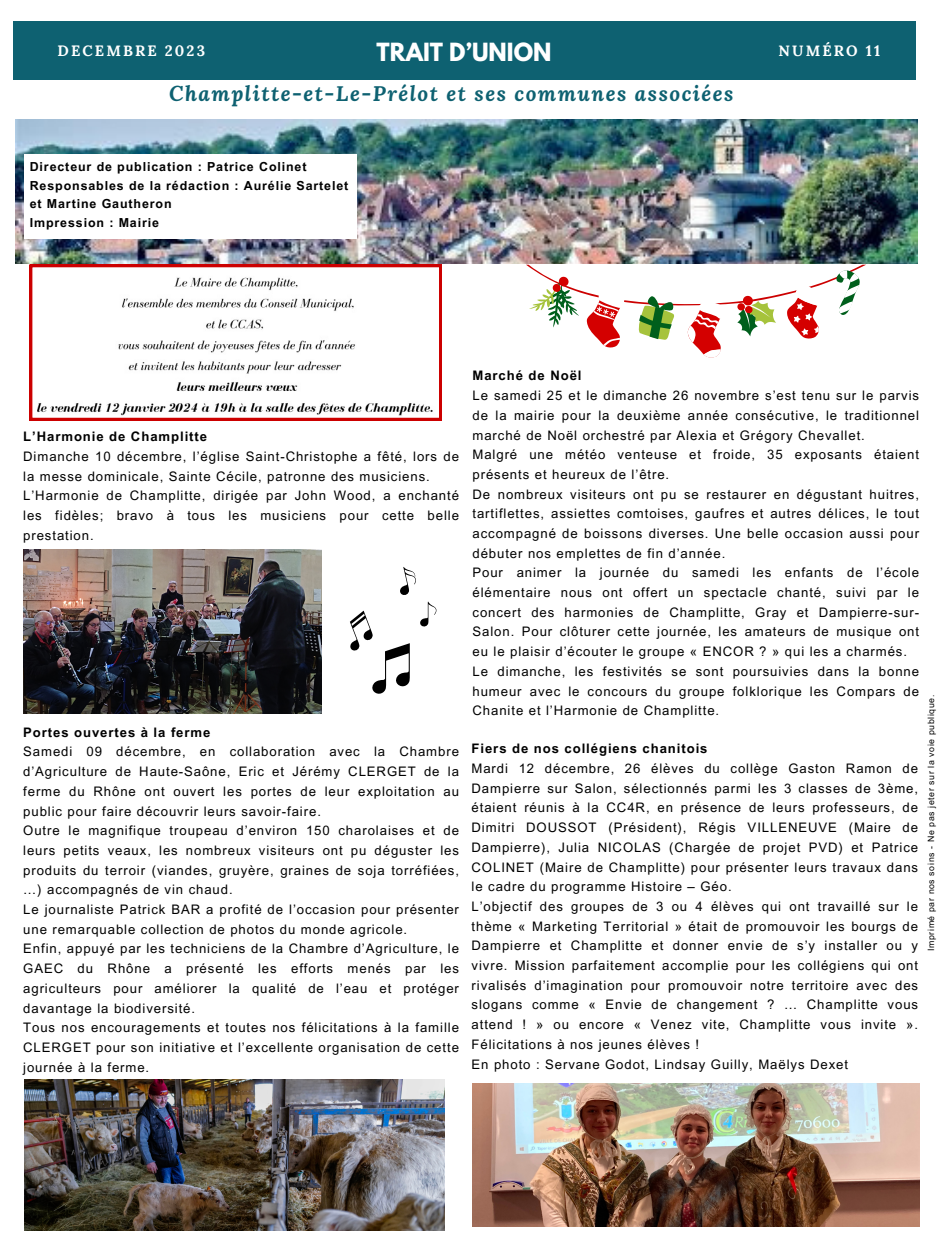
<style>
.page{position:relative;width:943px;height:1241px;background:#fff}
.page>*{position:absolute;margin:0;border:0;box-sizing:border-box;transform-origin:0 0}
.t1{font:700 22.22px "League Spartan";color:#fff}
.t2{font:italic 700 21px "Lora";letter-spacing:.07em;color:#0e6171}
.t3{font:700 15.05px "Lora";letter-spacing:.14em;color:#fff}
.t4{font:13.12px/19.6px "Arial MT Pro";letter-spacing:.07em;color:#000;text-align:justify}
.t5{font:700 13.12px "Arial MT Pro";letter-spacing:.07em;color:#000}
.t6{font:700 12.42px "Arial MT Pro";letter-spacing:.07em;color:#000}
.t7{font:8.75px "Arial MT Pro";letter-spacing:.07em;color:#000}
</style>
<div class="page">
<div style="left:13px;top:22px;width:901px;height:58px;background:#0e6171"></div>
<img style="left:15px;top:120px;width:902px;height:143px">
<div style="left:24px;top:154px;width:332px;height:85px;background:#fff"></div>
<img style="left:24px;top:1079px;width:420px;height:150px">
<img style="left:23px;top:549px;width:298px;height:164px">
<svg style="left:350px;top:567px;width:86px;height:127px"></svg>
<img style="left:472px;top:1083px;width:446px;height:143px">
<svg style="left:526px;top:265px;width:340px;height:93px"></svg>
<svg style="left:30px;top:265px;width:411px;height:155px"></svg>
<p class="t3" style="left:58px;top:40px;width:149px">DECEMBRE 2023</p>
<p class="t1" style="left:376px;top:41px;width:176px">TRAIT D’UNION</p>
<p class="t3" style="left:778px;top:40px;width:103px">NUMÉRO 11</p>
<p class="t2" style="left:169px;top:79px;width:565px">Champlitte-et-Le-Prélot et ses communes associées</p>
<p class="t6" style="left:30px;top:162px;width:278px">Directeur de publication : Patrice Colinet</p>
<p class="t6" style="left:30px;top:181px;width:320px">Responsables de la rédaction : Aurélie Sartelet</p>
<p class="t6" style="left:30px;top:199px;width:143px">et Martine Gautheron</p>
<p class="t6" style="left:30px;top:218px;width:131px">Impression : Mairie</p>
<p class="t5" style="left:23px;top:432px;width:185px">L’Harmonie de Champlitte</p>
<p class="t4" style="left:23px;top:448px;width:437px">Dimanche 10 décembre, l’église Saint-Christophe a fêté, lors de la messe dominicale, Sainte Cécile, patronne des musiciens.</p>
<p class="t4" style="left:23px;top:487px;width:437px">L’Harmonie de Champlitte, dirigée par John Wood, a enchanté les fidèles; bravo à tous les musiciens pour cette belle prestation.</p>
<p class="t5" style="left:23px;top:727px;width:189px">Portes ouvertes à la ferme</p>
<p class="t4" style="left:23px;top:743px;width:437px">Samedi 09 décembre, en collaboration avec la Chambre d’Agriculture de Haute-Saône, Eric et Jérémy CLERGET de la ferme du Rhône ont ouvert les portes de leur exploitation au public pour faire découvrir leurs savoir-faire.</p>
<p class="t4" style="left:23px;top:822px;width:437px">Outre le magnifique troupeau d’environ 150 charolaises et de leurs petits veaux, les nombreux visiteurs ont pu déguster les produits du terroir (viandes, gruyère, graines de soja torréfiées, …) accompagnés de vin chaud.</p>
<p class="t4" style="left:23px;top:901px;width:437px">Le journaliste Patrick BAR a profité de l’occasion pour présenter une remarquable collection de photos du monde agricole.</p>
<p class="t4" style="left:23px;top:940px;width:437px">Enfin, appuyé par les techniciens de la Chambre d’Agriculture, le GAEC du Rhône a présenté les efforts menés par les agriculteurs pour améliorer la qualité de l’eau et protéger davantage la biodiversité.</p>
<p class="t4" style="left:23px;top:1019px;width:437px">Tous nos encouragements et toutes nos félicitations à la famille CLERGET pour son initiative et l’excellente organisation de cette journée à la ferme.</p>
<p class="t5" style="left:472px;top:371px;width:110px">Marché de Noël</p>
<p class="t4" style="left:472px;top:387px;width:448px">Le samedi 25 et le dimanche 26 novembre s’est tenu sur le parvis de la mairie pour la deuxième année consécutive, le traditionnel marché de Noël orchestré par Alexia et Grégory Chevallet.</p>
<p class="t4" style="left:472px;top:446px;width:448px">Malgré une météo venteuse et froide, 35 exposants étaient présents et heureux de l’être.</p>
<p class="t4" style="left:472px;top:486px;width:448px">De nombreux visiteurs ont pu se restaurer en dégustant huitres, tartiflettes, assiettes comtoises, gaufres et autres délices, le tout accompagné de boissons diverses. Une belle occasion aussi pour débuter nos emplettes de fin d’année.</p>
<p class="t4" style="left:472px;top:564px;width:448px">Pour animer la journée du samedi les enfants de l’école élémentaire nous ont offert un spectacle chanté, suivi par le concert des harmonies de Champlitte, Gray et Dampierre-sur-Salon. Pour clôturer cette journée, les amateurs de musique ont eu le plaisir d’écouter le groupe « ENCOR ? » qui les a charmés.</p>
<p class="t4" style="left:472px;top:663px;width:448px">Le dimanche, les festivités se sont poursuivies dans la bonne humeur avec le concours du groupe folklorique les Compars de Chanite et l’Harmonie de Champlitte.</p>
<p class="t5" style="left:471px;top:743px;width:237px">Fiers de nos collégiens chanitois</p>
<p class="t4" style="left:471px;top:760px;width:448px">Mardi 12 décembre, 26 élèves du collège Gaston Ramon de Dampierre sur Salon, sélectionnés parmi les 3 classes de 3ème, étaient réunis à la CC4R, en présence de leurs professeurs, de Dimitri DOUSSOT (Président), Régis VILLENEUVE (Maire de Dampierre), Julia NICOLAS (Chargée de projet PVD) et Patrice COLINET (Maire de Champlitte) pour présenter leurs travaux dans le cadre du programme Histoire – Géo.</p>
<p class="t4" style="left:471px;top:898px;width:448px">L’objectif des groupes de 3 ou 4 élèves qui ont travaillé sur le thème « Marketing Territorial » était de promouvoir les bourgs de Dampierre et Champlitte et donner envie de s’y installer ou y vivre. Mission parfaitement accomplie pour les collégiens qui ont rivalisés d’imagination pour promouvoir notre territoire avec des slogans comme « Envie de changement ? … Champlitte vous attend ! » ou encore « Venez vite, Champlitte vous invite ».<br>Félicitations à nos jeunes élèves !</p>
<p class="t4" style="left:471px;top:1055px;width:378px">En photo : Servane Godot, Lindsay Guilly, Maëlys Dexet</p>
<p class="t7" style="left:927px;top:950px;width:258px;rotate:-90deg">Imprimé par nos soins - Ne pas jeter sur la voie publique.</p>
</div>
